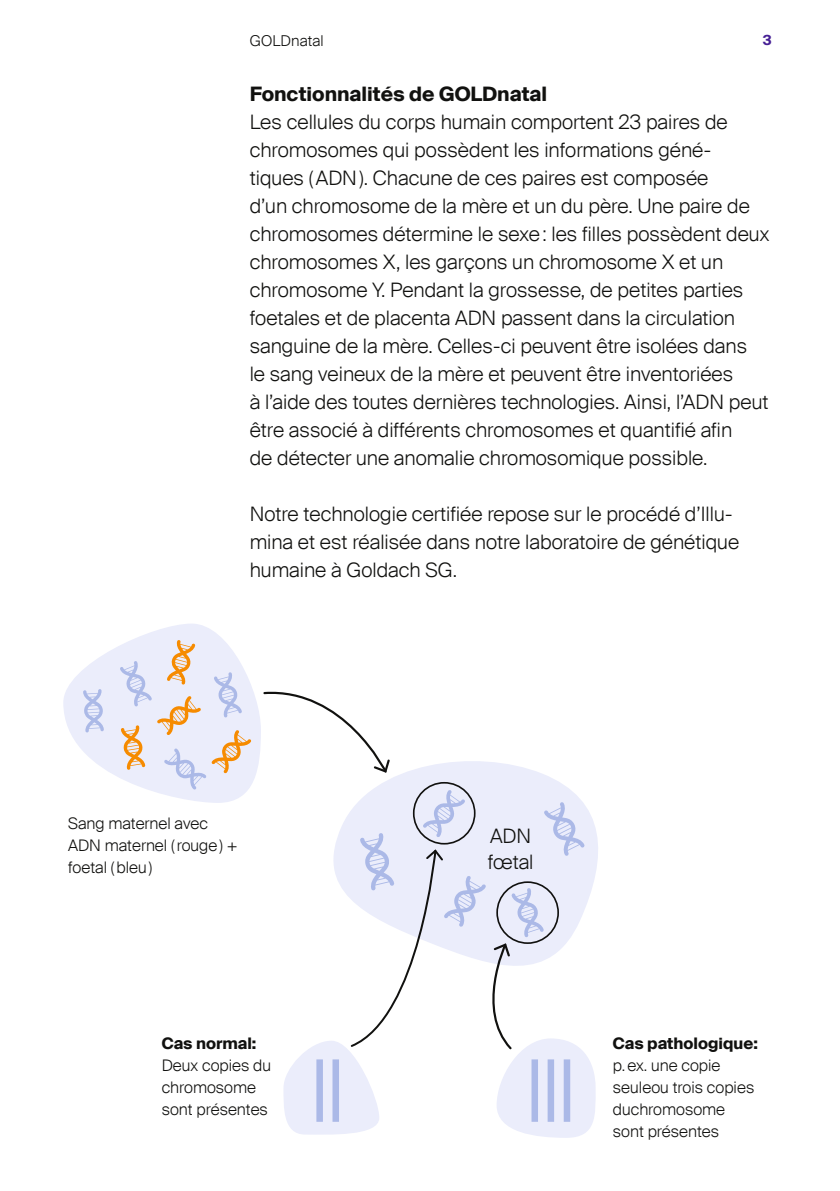
<style>
.page{position:relative;width:840px;height:1191px;background:#fff}
.page>*{position:absolute;margin:0;border:0;box-sizing:border-box;transform-origin:0 0}
.Fliesstext__10pt{font:300 20px/28px "Suisse Intl";color:#11110f}
.Zwischentitel__10pt{font:700 20px "Suisse Intl";color:#11110f}
.Lead__10pt{font:300 20px/26px "Suisse Intl";color:#11110f}
.Lead__10pt-2{font:300 16px/22px "Suisse Intl";color:#11110f}
.Lead__10pt-3{font:700 16px "Suisse Intl";color:#11110f}
.t1{font:300 15px "Suisse Intl";letter-spacing:.01em;color:#11110f}
.t2{font:700 14px "Suisse Intl";color:#462095}
.s1{font-weight:700}
</style>
<div class="page">
<svg style="left:63px;top:624px;width:533px;height:513px"></svg>
<p class="t1" style="left:249px;top:32px;width:75px">GOLDnatal</p>
<p class="t2" style="left:762px;top:32px;width:10px">3</p>
<p class="Zwischentitel__10pt" style="left:249px;top:82px;width:299px">Fonctionnalités de GOLDnatal</p>
<p class="Fliesstext__10pt" style="left:249px;top:108px;width:521px">Les cellules du corps humain comportent 23 paires de chromosomes qui possèdent les informations géné&shy;tiques (ADN). Chacune de ces paires est composée<br>d’un chromosome de la mère et un du père. Une paire de chromosomes détermine le sexe: les filles possèdent deux chromosomes X, les garçons un chromosome X et un chromosome Y. Pendant la grossesse, de petites parties foetales et de placenta ADN passent dans la circulation sanguine de la mère. Celles-ci peuvent être isolées dans<br>le sang veineux de la mère et peuvent être inventoriées<br>à l’aide des toutes dernières technologies. Ainsi, l’ADN peut être associé à différents chromosomes et quantifié afin<br>de détecter une anomalie chromosomique possible.</p>
<p class="Fliesstext__10pt" style="left:249px;top:500px;width:491px">Notre technologie certifiée repose sur le procédé d’Illu&shy;mina et est réalisée dans notre laboratoire de génétique humaine à Goldach SG.</p>
<p class="Lead__10pt-2" style="left:68px;top:812px;width:171px">Sang maternel avec<br>ADN maternel (rouge) + foetal (bleu)</p>
<p class="Lead__10pt" style="left:487px;top:823px;width:47px">ADN fœtal</p>
<p class="Lead__10pt-3" style="left:162px;top:1034px;width:96px">Cas normal:</p>
<p class="Lead__10pt-2" style="left:162px;top:1054px;width:111px">Deux copies du chromosome sont présentes</p>
<p class="Lead__10pt-2" style="left:612px;top:1032px;width:146px"><span class="s1">Cas pathologique: </span>p.ex. une copie seuleou trois copies duchromosome sont présentes</p>
</div>
